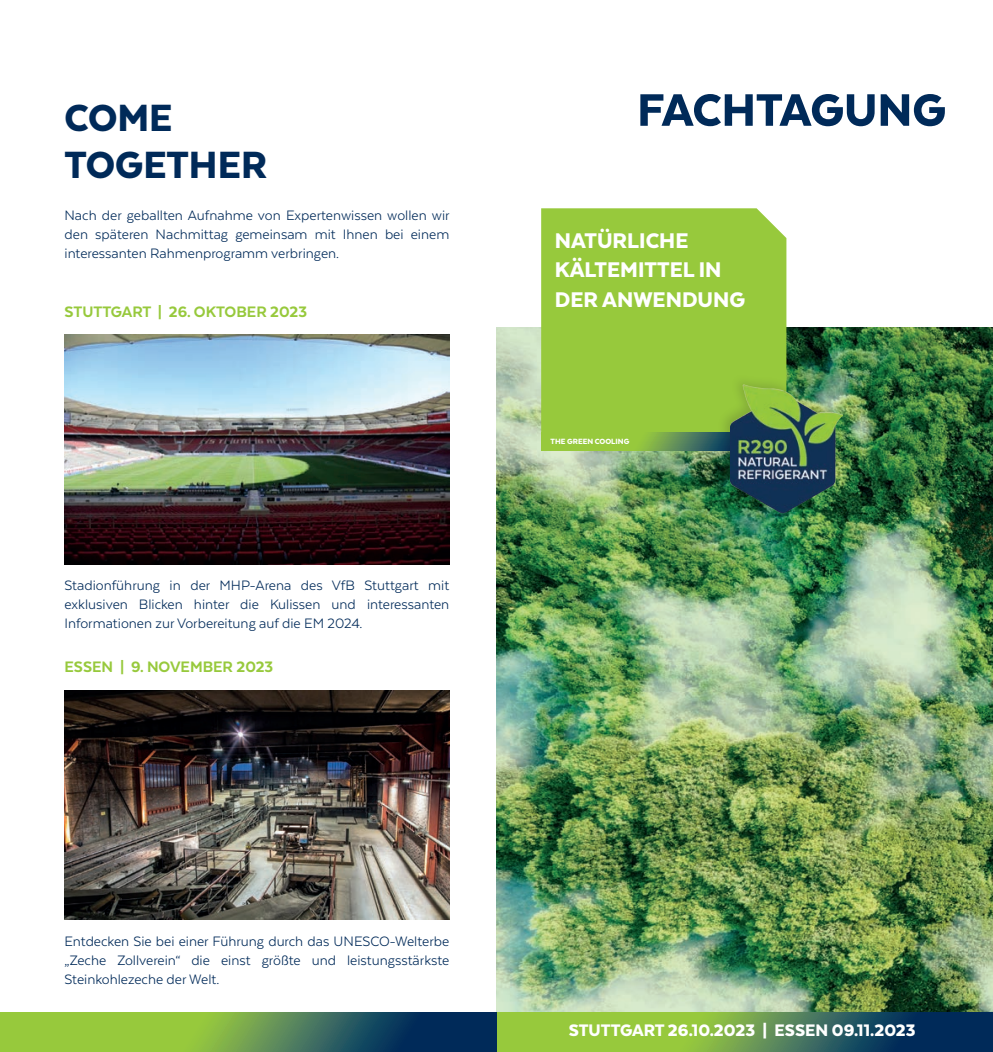
<style>
.page{position:relative;width:993px;height:1052px;background:#fff}
.page>*{position:absolute;margin:0;border:0;box-sizing:border-box;transform-origin:0 0}
.t1{font:800 52.5px "Texta";color:#002a59}
.t2{font:800 43.75px/47.2px "Texta";color:#002a59}
.t3{font:800 24.5px/29.4px "Texta";color:#fff}
.t4{font:800 19.25px "Texta";color:#fff}
.t5{font:900 17.5px "Texta";color:#97c93c}
.t6{font:15.75px/18.9px "Texta";color:#002a59;text-align:justify}
.t7{font:800 8.75px "Texta";color:#fff}
</style>
<div class="page">
<img style="left:496px;top:327px;width:496px;height:685px">
<div style="left:541px;top:208px;width:245px;height:224px;background:#97c93c"></div>
<svg style="left:541px;top:432px;width:175px;height:18px;background:#7eaf47"></svg>
<img style="left:64px;top:334px;width:385px;height:230px">
<img style="left:64px;top:690px;width:385px;height:230px">
<svg style="left:496px;top:1012px;width:496px;height:40px;background:#5b8b4d"></svg>
<svg style="left:0;top:1012px;width:496px;height:40px;background:#5c8c4c"></svg>
<div style="left:716px;top:373px;width:130px;height:145px;background:#231f20;opacity:.18"></div>
<img style="left:730px;top:369px;width:111px;height:158px">
<h2 class="t2" style="left:64px;top:96px;width:204px">COME<br>TOGETHER</h2>
<p class="t6" style="left:64px;top:205px;width:386px">Nach der geballten Aufnahme von Expertenwissen wollen wir den späteren Nachmittag gemeinsam mit Ihnen bei einem interessanten Rahmenprogramm verbringen.</p>
<p class="t5" style="left:64px;top:302px;width:244px">STUTTGART | 26. OKTOBER 2023</p>
<p class="t6" style="left:64px;top:576px;width:386px">Stadionführung in der MHP-Arena des VfB Stuttgart mit exklusiven Blicken hinter die Kulissen und interessanten Informationen zur Vorbereitung auf die EM 2024.</p>
<p class="t5" style="left:64px;top:658px;width:210px">ESSEN | 9. NOVEMBER 2023</p>
<h1 class="t1" style="left:637px;top:82px;width:310px">FACHTAGUNG</h1>
<h3 class="t3" style="left:554px;top:227px;width:192px">NATÜRLICHE<br>KÄLTEMITTEL IN<br>DER ANWENDUNG</h3>
<p class="t7" style="left:550px;top:437px;width:80px">THE GREEN COOLING</p>
<p class="t6" style="left:64px;top:931px;width:386px">Entdecken Sie bei einer Führung durch das UNESCO-Welterbe „Zeche Zollverein“ die einst größte und leistungsstärkste Steinkohlezeche der Welt.</p>
<p class="t4" style="left:568px;top:1020px;width:348px">STUTTGART 26.10.2023 | ESSEN 09.11.2023</p>
</div>
